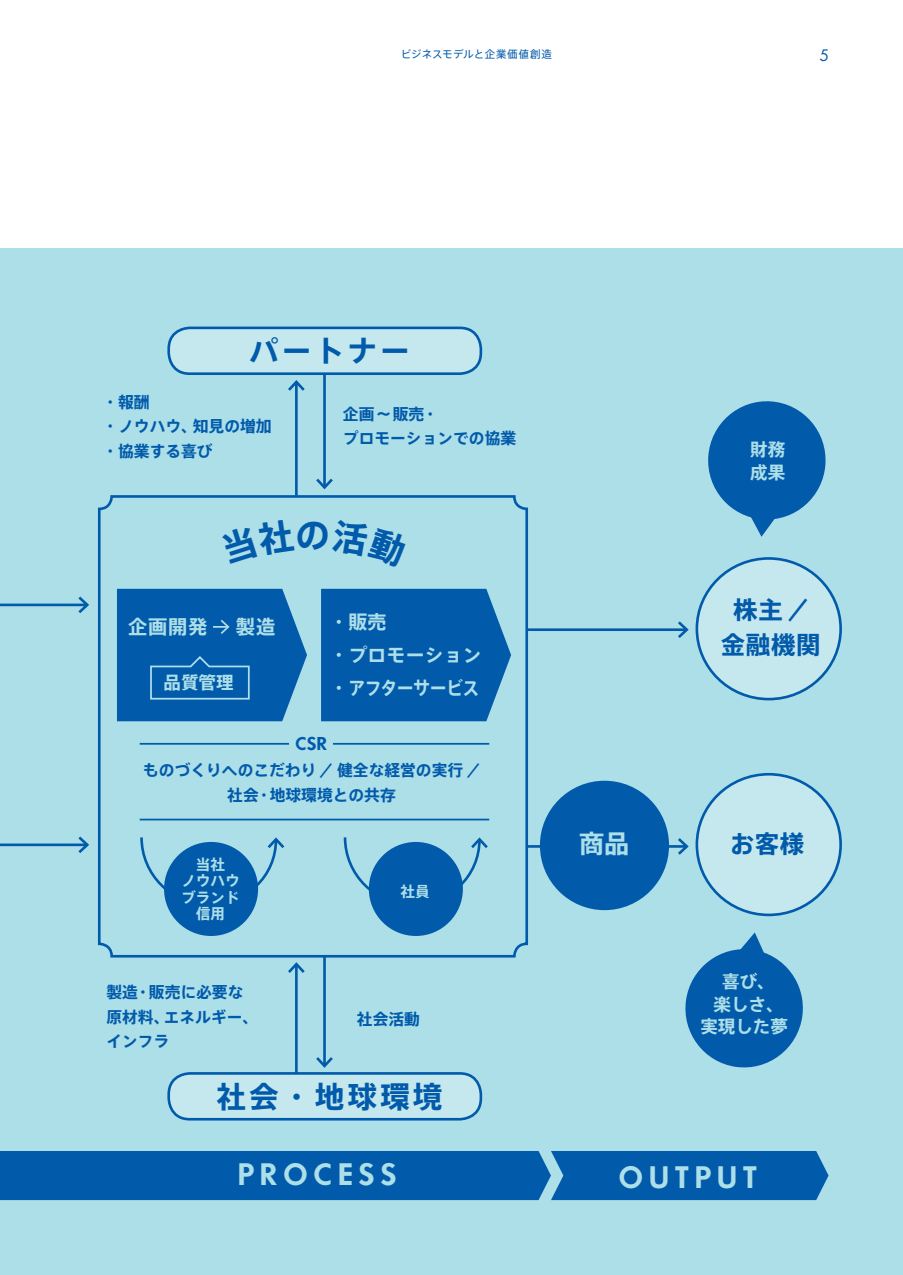
<style>
.page{position:relative;width:903px;height:1275px;background:#fff}
.page>*{position:absolute;margin:0;border:0;box-sizing:border-box;transform-origin:0 0}
.t1{font:700 35px "Axis Std";color:#015aaa}
.t2{font:700 29.75px "Axis Std";letter-spacing:.1em;color:#015aaa}
.t3{font:600 28.88px "Futura ICG";letter-spacing:.18em;color:#addfe9}
.t4{font:700 25.2px "Axis Std";color:#addfe9}
.t5{font:700 24.5px/35px "Axis Std";letter-spacing:.025em;color:#015aaa;text-align:center}
.t6{font:700 19.25px "Axis Std";letter-spacing:.04em;color:#addfe9}
.t7{font:700 18.9px/33.1px "Axis Std";letter-spacing:-.01em;color:#addfe9}
.t8{font:700 17.5px/22.8px "Axis Std";color:#addfe9}
.t9{font:600 17.32px "Futura ICG";color:#015aaa}
.t10{font:700 15.75px/24.5px "Axis Std";color:#015aaa}
.t11{font:15.4px "Futura ICG";color:#015aaa}
.t12{font:700 14.7px/16.4px "Axis Std";color:#addfe9;text-align:center}
.t13{font:10.5px "Axis Std";letter-spacing:.035em;color:#015aaa}
.s1{font-family:"Futura ICG";font-weight:600;font-size:17.32px}
.s2{font-family:"Futura ICG";font-weight:600;font-size:26.95px}
</style>
<div class="page">
<div style="left:0;top:248px;width:903px;height:1027px;background:#addfe9"></div>
<div style="left:0;top:1151px;width:828px;height:49px;background:#015aaa"></div>
<div style="left:98px;top:495px;width:430px;height:462px;border:3px solid #015aaa;border-radius:12px"></div>
<svg style="left:343px;top:837px;width:145px;height:69px"></svg>
<svg style="left:140px;top:837px;width:145px;height:69px"></svg>
<div style="left:164px;top:842px;width:94px;height:94px;background:#015aaa;border-radius:50%"></div>
<div style="left:369px;top:842px;width:94px;height:94px;background:#015aaa;border-radius:50%"></div>
<div style="left:169px;top:1073px;width:312px;height:46px;background:#c5e8ef;border-radius:21px"></div>
<div style="left:167px;top:1072px;width:315px;height:48px;border:3px solid #015aaa;border-radius:21px"></div>
<div style="left:169px;top:328px;width:312px;height:46px;background:#c5e8ef;border-radius:21px"></div>
<div style="left:167px;top:327px;width:315px;height:48px;border:3px solid #015aaa;border-radius:21px"></div>
<svg style="left:685px;top:932px;width:118px;height:136px"></svg>
<svg style="left:708px;top:401px;width:118px;height:136px"></svg>
<hr style="left:295px;top:964px;width:3px;height:109px;background:#015aaa">
<svg style="left:288px;top:962px;width:17px;height:14px"></svg>
<hr style="left:295px;top:382px;width:3px;height:114px;background:#015aaa">
<svg style="left:288px;top:380px;width:17px;height:14px"></svg>
<hr style="left:323px;top:956px;width:3px;height:110px;background:#015aaa">
<svg style="left:316px;top:1054px;width:17px;height:14px"></svg>
<hr style="left:323px;top:374px;width:3px;height:113px;background:#015aaa">
<svg style="left:316px;top:476px;width:17px;height:14px"></svg>
<div style="left:697px;top:558px;width:143px;height:141px;background:#c5e8ef;border-radius:50%"></div>
<div style="left:695px;top:557px;width:147px;height:143px;border:3px solid #015aaa;border-radius:50%"></div>
<div style="left:697px;top:774px;width:143px;height:141px;background:#c5e8ef;border-radius:50%"></div>
<div style="left:695px;top:773px;width:147px;height:143px;border:3px solid #015aaa;border-radius:50%"></div>
<hr style="left:0;top:843px;width:87px;height:3px;background:#015aaa">
<svg style="left:76px;top:836px;width:13px;height:17px"></svg>
<hr style="left:0;top:604px;width:87px;height:2px;background:#015aaa">
<svg style="left:76px;top:596px;width:13px;height:18px"></svg>
<hr style="left:527px;top:628px;width:160px;height:3px;background:#015aaa">
<svg style="left:675px;top:621px;width:14px;height:17px"></svg>
<hr style="left:527px;top:845px;width:160px;height:3px;background:#015aaa">
<svg style="left:675px;top:838px;width:14px;height:17px"></svg>
<div style="left:540px;top:781px;width:129px;height:129px;background:#015aaa;border-radius:50%"></div>
<svg style="left:321px;top:589px;width:190px;height:132px;background:#0b62ad"></svg>
<svg style="left:117px;top:589px;width:190px;height:132px;background:#0f65af"></svg>
<hr style="left:140px;top:819px;width:349px;height:1px;background:#015aaa">
<hr style="left:140px;top:743px;width:349px;height:2px;background:#015aaa">
<div style="left:289px;top:736px;width:44px;height:14px;background:#addfe9"></div>
<p class="t13" style="left:401px;top:47px;width:153px">ビジネスモデルと企業価値創造</p>
<p class="t11" style="left:819px;top:45px;width:12px">5</p>
<h2 class="t2" style="left:249px;top:328px;width:162px">パートナー</h2>
<p class="t10" style="left:102px;top:388px;width:171px">・報酬<br>・ノウハウ、知見の増加・協業する喜び</p>
<p class="t10" style="left:343px;top:400px;width:175px">企画～販売・<br>プロモーションでの協業</p>
<h1 class="t1" style="left:295px;top:508px;width:37px">の</h1>
<p class="t6" style="left:128px;top:612px;width:81px">企画開発</p>
<p class="t7" style="left:329px;top:604px;width:154px">・販売<br>・プロモーション・アフターサービス</p>
<p class="t6" style="left:236px;top:612px;width:41px">製造</p>
<p class="t8" style="left:164px;top:670px;width:72px">品質管理</p>
<p class="t9" style="left:295px;top:732px;width:34px">CSR</p>
<p class="t10" style="left:143px;top:757px;width:338px;text-align:center">ものづくりへのこだわり <span class="s1">/</span> 健全な経営の実行 <span class="s1">/</span>社会・地球環境との共存</p>
<p class="t12" style="left:181px;top:855px;width:60px">当社<br>ノウハウブランド信用</p>
<p class="t10" style="left:106px;top:979px;width:153px">製造・販売に必要な原材料、エネルギー、インフラ</p>
<p class="t12" style="left:400px;top:882px;width:31px">社員</p>
<p class="t10" style="left:357px;top:1005px;width:64px">社会活動</p>
<h2 class="t2" style="left:216px;top:1074px;width:228px">社会・地球環境</h2>
<h3 class="t4" style="left:579px;top:824px;width:52px">商品</h3>
<p class="t8" style="left:750px;top:437px;width:36px">財務成果</p>
<h3 class="t5" style="left:721px;top:590px;width:101px">株主<span class="s2">/</span>金融機関</h3>
<h3 class="t5" style="left:730px;top:825px;width:76px">お客様</h3>
<p class="t8" style="left:700px;top:969px;width:89px;text-align:center">喜び、<br>楽しさ、実現した夢</p>
<h3 class="t3" style="left:238px;top:1155px;width:161px">PROCESS</h3>
<h3 class="t3" style="left:618px;top:1157px;width:141px">OUTPUT</h3>
</div>
